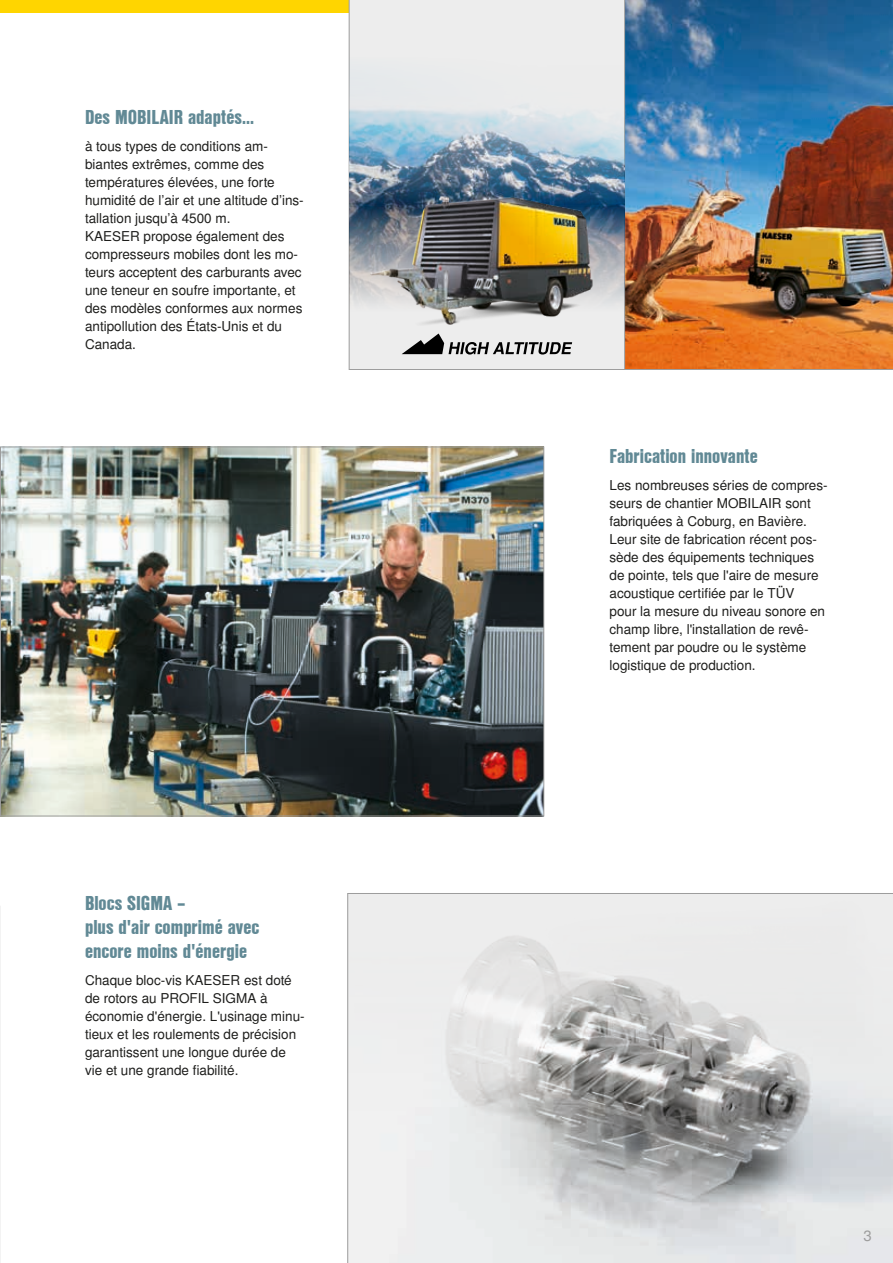
<style>
.page{position:relative;width:893px;height:1263px;background:#fff}
.page>*{position:absolute;margin:0;border:0;box-sizing:border-box;transform-origin:0 0}
.t1{font:19.5px/24px "Nimbus San L Bla Con";color:#618995}
.t2{font:15px "Nimbus San L";color:#9d9d9d}
.t3{font:13.5px/18px "Nimbus San L";color:#1d1d1b}
</style>
<div class="page">
<div style="left:0;top:0;width:349px;height:13px;background:#ffd500"></div>
<img style="left:625px;top:0;width:268px;height:370px">
<div style="left:349px;top:0;width:276px;height:370px;background:#ededed"></div>
<svg style="left:0;top:906px;width:1px;height:357px"></svg>
<img style="left:2px;top:448px;width:540px;height:366px">
<svg style="left:347px;top:893px;width:546px;height:370px;background:#d6d7d7"></svg>
<img style="left:349px;top:55px;width:276px;height:261px">
<img style="left:355px;top:167px;width:258px;height:171px">
<svg style="left:402px;top:333px;width:170px;height:21px;background:#a2a2a2"></svg>
<h1 class="t1" style="left:85px;top:105px;width:171px">Des MOBILAIR adaptés...</h1>
<p class="t3" style="left:85px;top:138px;width:220px">à tous types de conditions am&shy;biantes extrêmes, comme des températures élevées, une forte humidité de l’air et une altitude d’ins&shy;tallation jusqu’à 4500 m.<br>KAESER propose également des compresseurs mobiles dont les mo&shy;teurs acceptent des carburants avec une teneur en soufre importante, et des modèles conformes aux normes antipollution des États-Unis et du<br>Canada.</p>
<h1 class="t1" style="left:85px;top:891px;width:176px">Blocs SIGMA –<br>plus d'air comprimé avec encore moins d'énergie</h1>
<p class="t3" style="left:85px;top:972px;width:221px">Chaque bloc-vis KAESER est doté de rotors au PROFIL SIGMA à économie d'énergie. L'usinage minu&shy;tieux et les roulements de précision garantissent une longue durée de vie et une grande fiabilité.</p>
<h1 class="t1" style="left:609px;top:444px;width:150px">Fabrication innovante</h1>
<p class="t3" style="left:609px;top:477px;width:220px">Les nombreuses séries de compres&shy;seurs de chantier MOBILAIR sont fabriquées à Coburg, en Bavière.<br>Leur site de fabrication récent pos&shy;sède des équipements techniques de pointe, tels que l'aire de mesure acoustique certifiée par le TÜV<br>pour la mesure du niveau sonore en champ libre, l'installation de revê&shy;tement par poudre ou le système logistique de production.</p>
<p class="t2" style="left:863px;top:1226px;width:10px">3</p>
</div>
